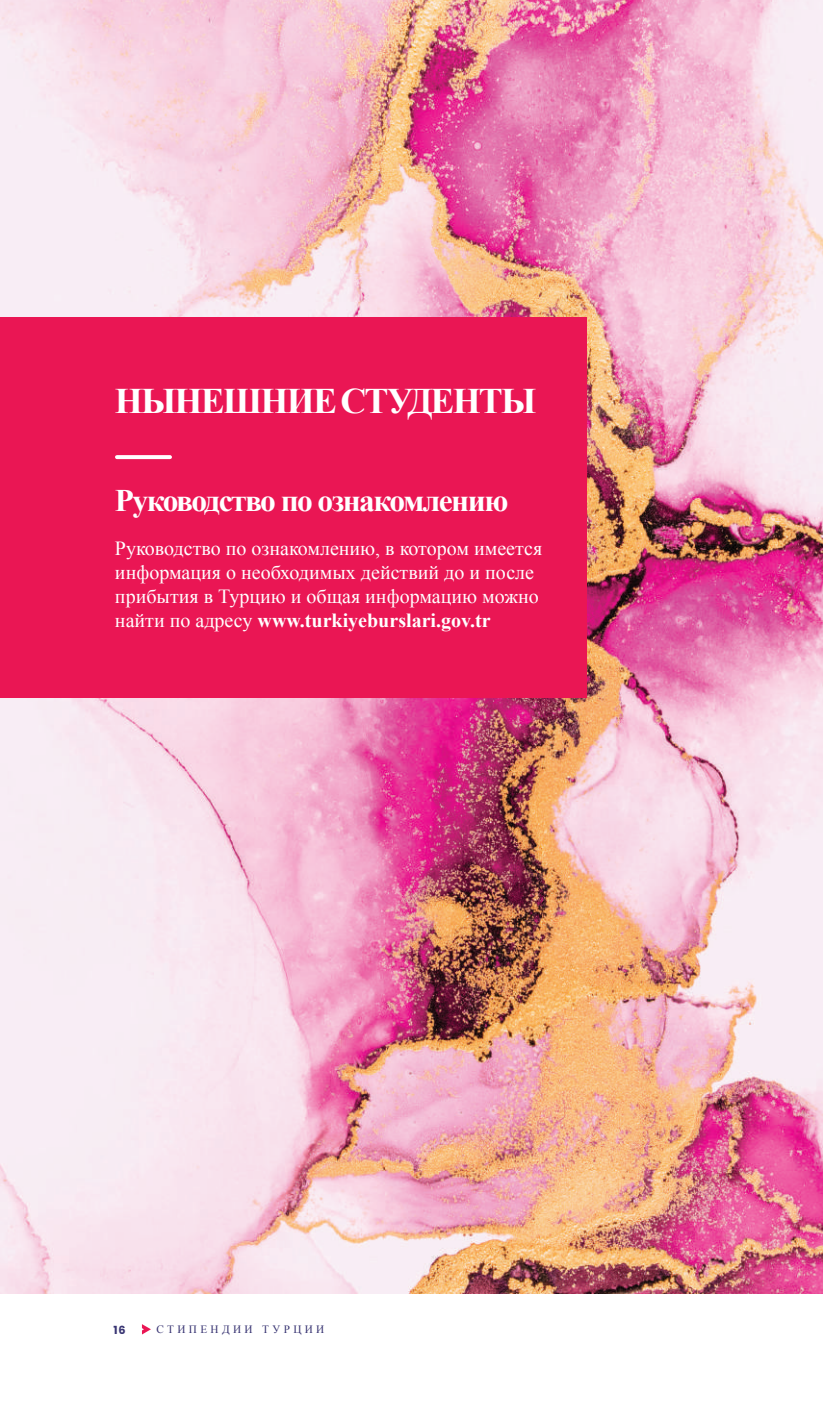
<style>
.page{position:relative;width:823px;height:1418px;background:#fff}
.page>*{position:absolute;margin:0;border:0;box-sizing:border-box;transform-origin:0 0}
.t1{font:700 36px "Times New Roman";letter-spacing:-.05em;color:#fff}
.t2{font:700 31.4px "Times New Roman";letter-spacing:-.05em;color:#fff}
.t3{font:20px/24px "Times New Roman";color:#fff}
.t4{font:11.2px "Times New Roman";letter-spacing:.3em;color:#393573}
.t5{font:700 11.2px "Poppins";color:#393573}
.s1{font-weight:700}
</style>
<div class="page">
<svg style="left:142px;top:1324px;width:9px;height:10px"></svg>
<img style="left:0;top:0;width:822px;height:1293px">
<div style="left:0;top:317px;width:586px;height:380px;background:#ea1654"></div>
<svg style="left:117px;top:455px;width:53px;height:4px"></svg>
<h1 class="t1" style="left:115px;top:376px;width:423px">НЫНЕШНИЕ СТУДЕНТЫ</h1>
<h2 class="t2" style="left:115px;top:478px;width:394px">Руководство по ознакомлению</h2>
<p class="t3" style="left:115px;top:536px;width:428px">Руководство по ознакомлению, в котором имеется информация о необходимых действий до и после прибытия в Турцию и общая информацию можно найти по адресу <span class="s1">www.turkiyeburslari.gov.tr</span></p>
<p class="t5" style="left:113px;top:1323px;width:14px">16</p>
<p class="t4" style="left:156px;top:1321px;width:169px">СТИПЕНДИИ ТУРЦИИ</p>
</div>
